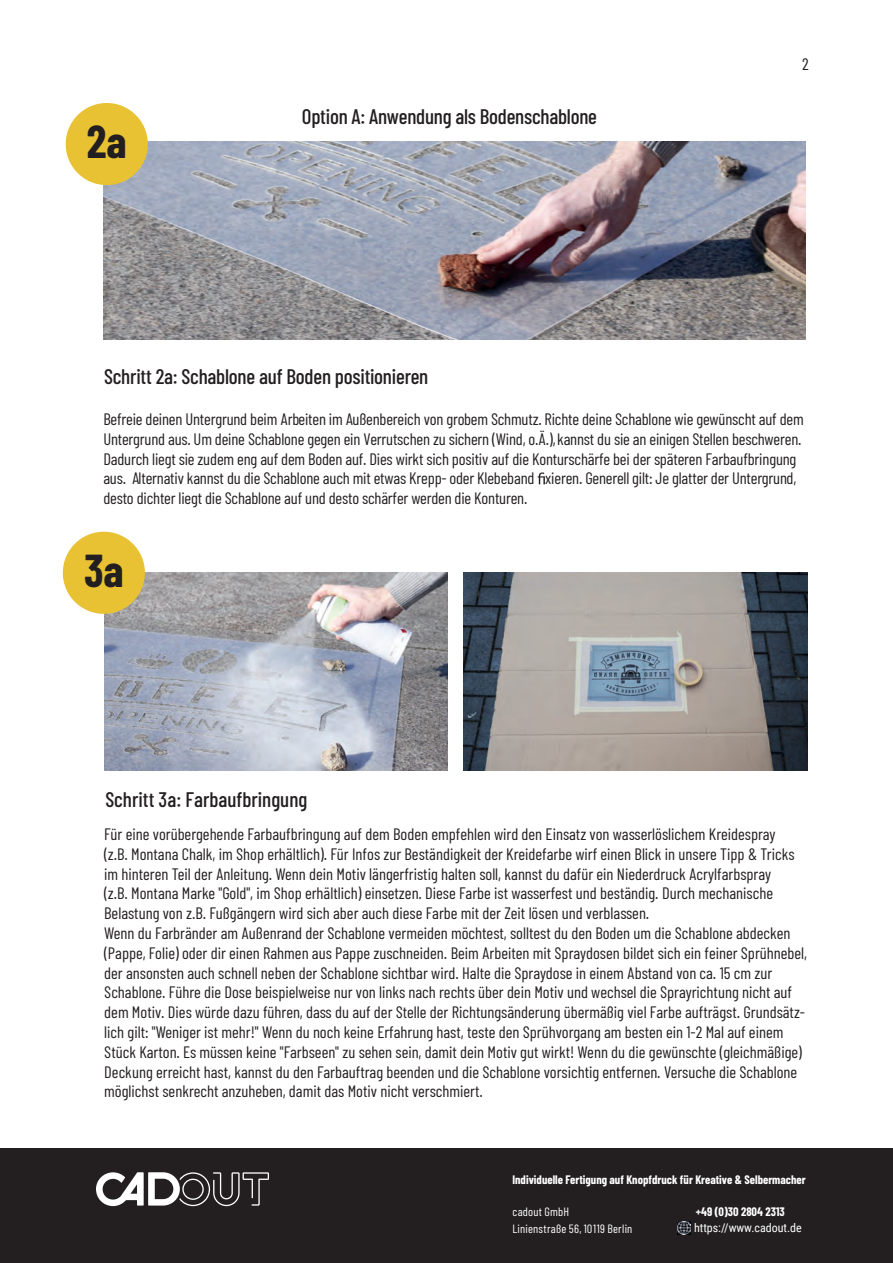
<style>
.page{position:relative;width:893px;height:1263px;background:#fff}
.page>*{position:absolute;margin:0;border:0;box-sizing:border-box;transform-origin:0 0}
.t1{font:700 45px "Barlow Condensed";color:#231f20}
.t2{font:500 21px "Barlow Condensed";letter-spacing:-.01em;color:#231f20}
.t3{font:16.5px/19.8px "Barlow Condensed";color:#231f20}
.t4{font:700 12px "Barlow Condensed";color:#fff}
.t5{font:12px/17px "Barlow Condensed";letter-spacing:.02em;color:#fff}
.t6{font:12px "Roboto Condensed";color:#fff}
</style>
<div class="page">
<div style="left:0;top:1149px;width:893px;height:114px;background:#231f20"></div>
<svg style="left:96px;top:1172px;width:173px;height:34px"></svg>
<svg style="left:677px;top:1221px;width:13px;height:13px"></svg>
<svg style="left:538px;top:472px;width:7px;height:12px"></svg>
<img style="left:104px;top:142px;width:701px;height:197px">
<img style="left:104px;top:573px;width:343px;height:197px">
<div style="left:63px;top:532px;width:82px;height:82px;background:#e8c232;border-radius:50%"></div>
<div style="left:66px;top:103px;width:82px;height:82px;background:#e8c232;border-radius:50%"></div>
<img style="left:464px;top:573px;width:343px;height:197px">
<h1 class="t1" style="left:87px;top:124px;width:41px">2a</h1>
<p class="t2" style="left:302px;top:109px;width:297px">Option A: Anwendung als Bodenschablone</p>
<p class="t3" style="left:802px;top:56px;width:8px">2</p>
<p class="t2" style="left:104px;top:369px;width:326px">Schritt 2a: Schablone auf Boden positionieren</p>
<p class="t3" style="left:103px;top:410px;width:702px">Befreie deinen Untergrund beim Arbeiten im Auflenbereich von grobem Schmutz. Richte deine Schablone wie gew¸nscht auf dem Untergrund aus. Um deine Schablone gegen ein Verrutschen zu sichern (Wind, o.ƒ.), kannst du sie an einigen Stellen beschweren.<br>Dadurch liegt sie zudem eng auf dem Boden auf. Dies wirkt sich positiv auf die Kontursch‰rfe bei der sp‰teren Farbaufbringung aus. Alternativ kannst du die Schablone auch mit etwas Krepp- oder Klebeband xieren. Generell gilt: Je glatter der Untergrund, desto dichter liegt die Schablone auf und desto sch‰rfer werden die Konturen.</p>
<h1 class="t1" style="left:84px;top:552px;width:41px">3a</h1>
<p class="t2" style="left:105px;top:792px;width:203px">Schritt 3a: Farbaufbringung</p>
<p class="t3" style="left:104px;top:825px;width:704px">F¸r eine vor¸bergehende Farbaufbringung auf dem Boden empfehlen wird den Einsatz von wasserlˆslichem Kreidespray<br>(z.B. Montana Chalk, im Shop erh‰ltlich). F¸r Infos zur Best‰ndigkeit der Kreidefarbe wirf einen Blick in unsere Tipp &amp; Tricks im hinteren Teil der Anleitung. Wenn dein Motiv l‰ngerfristig halten soll, kannst du daf¸r ein Niederdruck Acrylfarbspray<br>(z.B. Montana Marke "Gold", im Shop erh‰ltlich) einsetzen. Diese Farbe ist wasserfest und best‰ndig. Durch mechanische Belastung von z.B. Fuflg‰ngern wird sich aber auch diese Farbe mit der Zeit lˆsen und verblassen.<br>Wenn du Farbr‰nder am Auflenrand der Schablone vermeiden mˆchtest, solltest du den Boden um die Schablone abdecken (Pappe, Folie) oder dir einen Rahmen aus Pappe zuschneiden. Beim Arbeiten mit Spraydosen bildet sich ein feiner Spr¸hnebel, der ansonsten auch schnell neben der Schablone sichtbar wird. Halte die Spraydose in einem Abstand von ca. 15 cm zur Schablone. F¸hre die Dose beispielweise nur von links nach rechts ¸ber dein Motiv und wechsel die Sprayrichtung nicht auf dem Motiv. Dies w¸rde dazu f¸hren, dass du auf der Stelle der Richtungs‰nderung ¸berm‰flig viel Farbe auftr‰gst. Grunds‰tz&shy;lich gilt: "Weniger ist mehr!" Wenn du noch keine Erfahrung hast, teste den Spr¸hvorgang am besten ein 1-2 Mal auf einem St¸ck Karton. Es m¸ssen keine "Farbseen" zu sehen sein, damit dein Motiv gut wirkt! Wenn du die gew¸nschte (gleichm‰flige)<br>Deckung erreicht hast, kannst du den Farbauftrag beenden und die Schablone vorsichtig entfernen. Versuche die Schablone mˆglichst senkrecht anzuheben, damit das Motiv nicht verschmiert.</p>
<p class="t4" style="left:512px;top:1175px;width:295px">Individuelle Fertigung auf Knopfdruck f¸r Kreative &amp; Selbermacher</p>
<p class="t4" style="left:696px;top:1207px;width:90px">+49 (0)30 2804 2313</p>
<p class="t6" style="left:694px;top:1223px;width:109px">https://www.cadout.de</p>
<p class="t5" style="left:512px;top:1204px;width:121px">cadout GmbH<br>Linienstrafle 56, 10119 Berlin</p>
</div>
